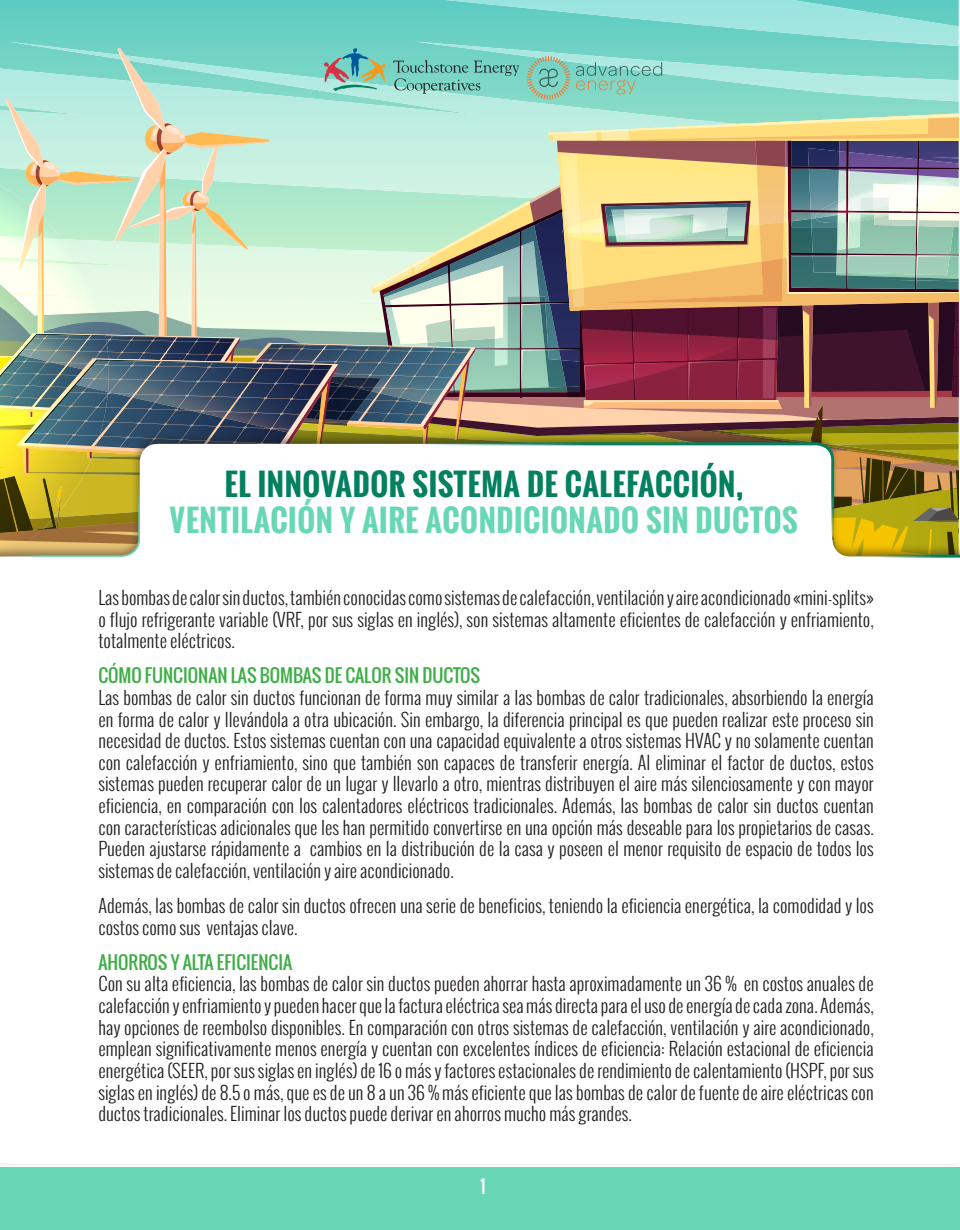
<style>
.page{position:relative;width:960px;height:1230px;background:#fff}
.page>*{position:absolute;margin:0;border:0;box-sizing:border-box;transform-origin:0 0}
.Main_Tittle{font:700 30px/36px "Oswald";letter-spacing:.02em;color:#68d7b6;text-align:center}
.body{font:300 18px/21.6px "Oswald";color:#231f20;text-align:justify}
.Tittle{font:18px "Oswald";color:#3fad48}
.t1{font:18px "Oswald";color:#fff}
.s1{color:#038060}
</style>
<div class="page">
<hr style="left:858px;top:554px;width:101px;height:3px;background:#038060">
<img style="left:0;top:0;width:958px;height:557px">
<hr style="left:138px;top:474px;width:2px;height:38px;background:#68d7b6">
<div style="left:0;top:1166px;width:959px;height:63px;background:#68d7b6"></div>
<p class="Main_Tittle" style="left:169px;top:466px;width:629px"><span class="s1">EL INNOVADOR SISTEMA DE CALEFACCIÓN,<br></span>VENTILACIÓN Y AIRE ACONDICIONADO SIN DUCTOS</p>
<p class="body" style="left:98px;top:586px;width:776px">Las bombas de calor sin ductos, también conocidas como sistemas de calefacción, ventilación y aire acondicionado «mini-splits» o flujo refrigerante variable (VRF, por sus siglas en inglés), son sistemas altamente eficientes de calefacción y enfriamiento, totalmente eléctricos.</p>
<p class="Tittle" style="left:98px;top:662px;width:383px">CÓMO FUNCIONAN LAS BOMBAS DE CALOR SIN DUCTOS</p>
<p class="body" style="left:98px;top:686px;width:776px">Las bombas de calor sin ductos funcionan de forma muy similar a las bombas de calor tradicionales, absorbiendo la energía en forma de calor y llevándola a otra ubicación. Sin embargo, la diferencia principal es que pueden realizar este proceso sin necesidad de ductos. Estos sistemas cuentan con una capacidad equivalente a otros sistemas HVAC y no solamente cuentan con calefacción y enfriamiento, sino que también son capaces de transferir energía. Al eliminar el factor de ductos, estos sistemas pueden recuperar calor de un lugar y llevarlo a otro, mientras distribuyen el aire más silenciosamente y con mayor eficiencia, en comparación con los calentadores eléctricos tradicionales. Además, las bombas de calor sin ductos cuentan con características adicionales que les han permitido convertirse en una opción más deseable para los propietarios de casas.<br>Pueden ajustarse rápidamente a cambios en la distribución de la casa y poseen el menor requisito de espacio de todos los sistemas de calefacción, ventilación y aire acondicionado.</p>
<p class="body" style="left:98px;top:894px;width:776px">Además, las bombas de calor sin ductos ofrecen una serie de beneficios, teniendo la eficiencia energética, la comodidad y los costos como sus ventajas clave.</p>
<p class="Tittle" style="left:98px;top:948px;width:195px">AHORROS Y ALTA EFICIENCIA</p>
<p class="body" style="left:98px;top:972px;width:776px">Con su alta eficiencia, las bombas de calor sin ductos pueden ahorrar hasta aproximadamente un 36 % en costos anuales de calefacción y enfriamiento y pueden hacer que la factura eléctrica sea más directa para el uso de energía de cada zona. Además, hay opciones de reembolso disponibles. En comparación con otros sistemas de calefacción, ventilación y aire acondicionado, emplean significativamente menos energía y cuentan con excelentes índices de eficiencia: Relación estacional de eficiencia energética (SEER, por sus siglas en inglés) de 16 o más y factores estacionales de rendimiento de calentamiento (HSPF, por sus siglas en inglés) de 8.5 o más, que es de un 8 a un 36 % más eficiente que las bombas de calor de fuente de aire eléctricas con ductos tradicionales. Eliminar los ductos puede derivar en ahorros mucho más grandes.</p>
<p class="t1" style="left:480px;top:1172px;width:7px">1</p>
</div>
